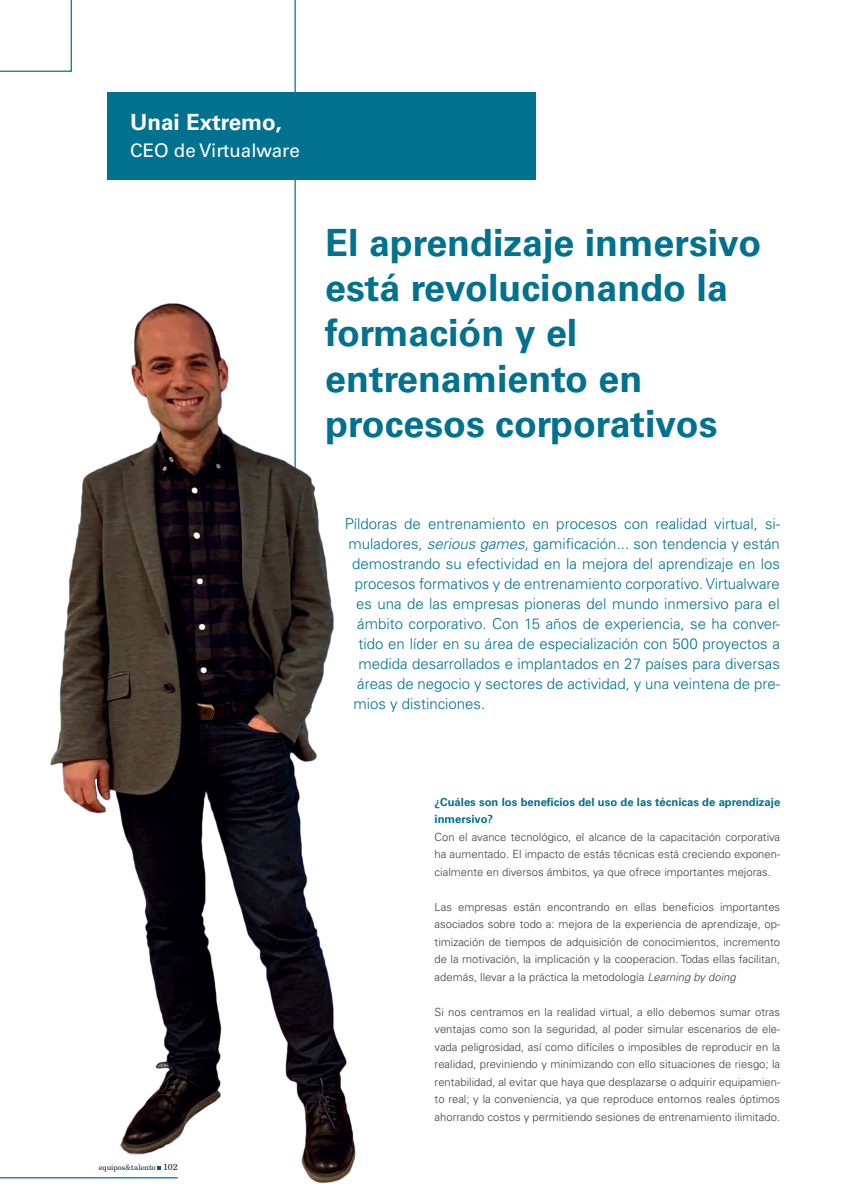
<style>
.page{position:relative;width:851px;height:1204px;background:#fff}
.page>*{position:absolute;margin:0;border:0;box-sizing:border-box;transform-origin:0 0}
.FITXA_Empresa{font:700 37.5px/45px "Univers LT";color:#00718e}
.TEXT{font:700 22.38px "Univers LT";color:#fff}
.TEXT-2{font:18.75px "Univers LT";color:#fff}
.Capçalera_numero{font:300 15px "Univers LT";color:#00718e}
.TEXT-3{font:300 11.25px/17.5px "Univers LT";color:#3e3e3f;text-align:justify}
.PREGUNTA{font:700 11.25px/17.5px "Univers LT";color:#00718e}
.t1{font:7.5px "New Century Schlbk LT";color:#231f20}
.s1{font-style:italic}
.s2{color:#0155a5}
.s3{font-size:8.75px}
</style>
<div class="page">
<hr style="left:0;top:1177px;width:178px;height:1px;background:#00718e">
<hr style="left:294px;top:0;width:2px;height:549px;background:#00718e">
<div style="left:107px;top:92px;width:428px;height:87px;background:#00718e"></div>
<img style="left:29px;top:264px;width:327px;height:919px">
<svg style="left:0;top:0;width:72px;height:72px"></svg>
<p class="TEXT" style="left:130px;top:108px;width:153px">Unai Extremo,</p>
<p class="TEXT-2" style="left:130px;top:139px;width:171px">CEO de Virtualware</p>
<p class="FITXA_Empresa" style="left:325px;top:221px;width:437px">El aprendizaje inmersivo está revolucionando la formación y el entrenamiento en procesos corporativos</p>
<p class="Capçalera_numero" style="left:345px;top:515px;width:437px">Píldoras de entrenamiento en procesos con realidad virtual, si-</p>
<p class="Capçalera_numero" style="left:348px;top:535px;width:433px">muladores, <span class="s1">serious games</span>, gamificación... son tendencia y están</p>
<p class="Capçalera_numero" style="left:352px;top:555px;width:429px">demostrando su efectividad en la mejora del aprendizaje en los</p>
<p class="Capçalera_numero" style="left:355px;top:575px;width:426px">procesos formativos y de entrenamiento corporativo. Virtualware</p>
<p class="Capçalera_numero" style="left:356px;top:595px;width:425px">es una de las empresas pioneras del mundo inmersivo para el</p>
<p class="Capçalera_numero" style="left:357px;top:615px;width:424px">ámbito corporativo. Con 15 años de experiencia, se ha conver-</p>
<p class="Capçalera_numero" style="left:358px;top:635px;width:423px">tido en líder en su área de especialización con 500 proyectos a</p>
<p class="Capçalera_numero" style="left:358px;top:655px;width:423px">medida desarrollados e implantados en 27 países para diversas</p>
<p class="Capçalera_numero" style="left:357px;top:675px;width:424px">áreas de negocio y sectores de actividad, y una veintena de pre-</p>
<p class="Capçalera_numero" style="left:353px;top:695px;width:133px">mios y distinciones.</p>
<p class="t1" style="left:99px;top:1162px;width:80px">equipos<span class="s2">&amp;</span>talento <span class="s3">102</span></p>
<p class="PREGUNTA" style="left:434px;top:793px;width:347px">¿Cuáles son los beneficios del uso de las técnicas de aprendizaje inmersivo?</p>
<p class="TEXT-3" style="left:434px;top:828px;width:347px">Con el avance tecnológico, el alcance de la capacitación corporativa ha aumentado. El impacto de estás técnicas está creciendo exponen&shy;cialmente en diversos ámbitos, ya que ofrece importantes mejoras.</p>
<p class="TEXT-3" style="left:434px;top:898px;width:347px">Las empresas están encontrando en ellas beneficios importantes asociados sobre todo a: mejora de la experiencia de aprendizaje, op&shy;timización de tiempos de adquisición de conocimientos, incremento de la motivación, la implicación y la cooperacion. Todas ellas facilitan, además, llevar a la práctica la metodología <span class="s1">Learning by doing</span></p>
<p class="TEXT-3" style="left:434px;top:1003px;width:347px">Si nos centramos en la realidad virtual, a ello debemos sumar otras ventajas como son la seguridad, al poder simular escenarios de ele&shy;vada peligrosidad, así como difíciles o imposibles de reproducir en la realidad, previniendo y minimizando con ello situaciones de riesgo; la rentabilidad, al evitar que haya que desplazarse o adquirir equipamien&shy;to real; y la conveniencia, ya que reproduce entornos reales óptimos ahorrando costos y permitiendo sesiones de entrenamiento ilimitado.</p>
</div>
